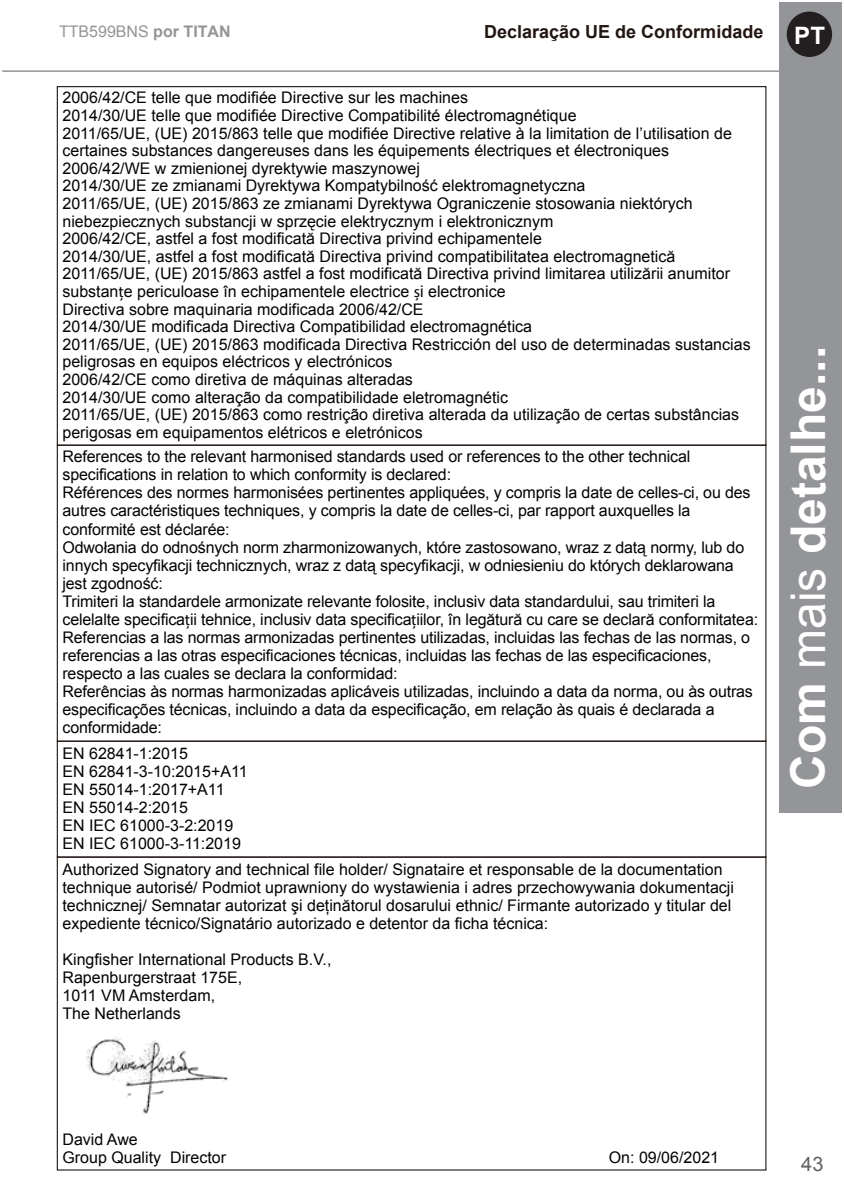
<style>
.page{position:relative;width:844px;height:1196px;background:#fff}
.page>*{position:absolute;margin:0;border:0;box-sizing:border-box;transform-origin:0 0}
.t1{font:700 48px "Arial";color:#fff}
.t2{font:700 24px "Arial";color:#fff}
.t3{font:20px "Arial";color:#636366}
.t4{font:700 18px "Arial";color:#221613}
.t5{font:16px/18px "Arial";color:#030303}
.t6{font:16px "Arial";color:#939598}
.s1{font-weight:700}
.s2{font-family:"Myriad Pro"}
.s3{font-weight:400}
</style>
<div class="page">
<hr style="left:2px;top:70px;width:777px;height:2px;background:#939598">
<div style="left:779px;top:2px;width:62px;height:810px;background:#939598"></div>
<div style="left:786px;top:12px;width:46px;height:45px;background:#231f20;border-radius:50%"></div>
<div style="left:57px;top:740px;width:709px;height:117px;border:1px solid #211814"></div>
<img style="left:85px;top:1036px;width:143px;height:78px">
<p class="t6" style="left:59px;top:21px;width:173px">TTB599BNS <span class="s1">por TITAN</span></p>
<p class="t4" style="left:484px;top:20px;width:281px">Declaração UE de Conformidade</p>
<h2 class="t2" style="left:795px;top:20px;width:32px">PT</h2>
<p class="t5" style="left:62px;top:89px;width:689px">2006/42/CE telle que modifiée Directive sur les machines<br>2014/30/UE telle que modifiée Directive Compatibilité électromagnétique<br>2011/65/UE, (UE) 2015/863 telle que modifiée Directive relative à la limitation de l’utilisation de certaines substances dangereuses dans les équipements électriques et électroniques 2006/42/WE w zmienionej dyrektywie maszynowej<br>2014/30/UE ze zmianami Dyrektywa Kompatybilność elektromagnetyczna<br>2011/65/UE, (UE) 2015/863 ze zmianami Dyrektywa Ograniczenie stosowania niektórych niebezpiecznych substancji w sprzęcie elektrycznym i elektronicznym<br>2006/42/CE, astfel a fost modificată Directiva privind echipamentele<br>2014/30/UE, astfel a fost modificată Directiva privind compatibilitatea electromagnetică 2011/65/UE, (UE) 2015/863 astfel a fost modificată Directiva privind limitarea utilizării anumitor substan<span class="s2">ț</span>e periculoase în echipamentele electrice <span class="s2">ș</span>i electronice<br>Directiva sobre maquinaria modificada 2006/42/CE<br>2014/30/UE modificada Directiva Compatibilidad electromagnética<br>2011/65/UE, (UE) 2015/863 modificada Directiva Restricción del uso de determinadas sustancias peligrosas en equipos eléctricos y electrónicos<br>2006/42/CE como diretiva de máquinas alteradas<br>2014/30/UE como alteração da compatibilidade eletromagnétic<br>2011/65/UE, (UE) 2015/863 como restrição diretiva alterada da utilização de certas substâncias perigosas em equipamentos elétricos e eletrónicos</p>
<p class="t5" style="left:62px;top:448px;width:697px">References to the relevant harmonised standards used or references to the other technical specifications in relation to which conformity is declared:<br>Références des normes harmonisées pertinentes appliquées, y compris la date de celles-ci, ou des autres caractéristiques techniques, y compris la date de celles-ci, par rapport auxquelles la conformité est déclarée:<br>Odwołania do odnośnych norm zharmonizowanych, które zastosowano, wraz z datą normy, lub do innych specyfikacji technicznych, wraz z datą specyfikacji, w odniesieniu do których deklarowana jest zgodność:<br>Trimiteri la standardele armonizate relevante folosite, inclusiv data standardului, sau trimiteri la celelalte specifica<span class="s2">ț</span>ii tehnice, inclusiv data specifica<span class="s2">ț</span>iilor, în legătură cu care se declară conformitatea:<br>Referencias a las normas armonizadas pertinentes utilizadas, incluidas las fechas de las normas, o referencias a las otras especificaciones técnicas, incluidas las fechas de las especificaciones, respecto a las cuales se declara la conformidad:<br>Referências às normas harmonizadas aplicáveis utilizadas, incluindo a data da norma, ou às outras especificações técnicas, incluindo a data da especificação, em relação às quais é declarada a conformidade:</p>
<p class="t5" style="left:62px;top:744px;width:187px">EN 62841-1:2015<br>EN 62841-3-10:2015+A11<br>EN 55014-1:2017+A11<br>EN 55014-2:2015<br>EN IEC 61000-3-2:2019<br>EN IEC 61000-3-11:2019</p>
<p class="t5" style="left:62px;top:860px;width:673px">Authorized Signatory and technical file holder/ Signataire et responsable de la documentation technique autorisé/ Podmiot uprawniony do wystawienia i adres przechowywania dokumentacji technicznej/ Semnatar autorizat şi deţinătorul dosarului ethnic/ Firmante autorizado y titular del expediente técnico/Signatário autorizado e detentor da ficha técnica:</p>
<p class="t5" style="left:62px;top:950px;width:270px">Kingfisher International Products B.V.,<br>Rapenburgerstraat 175E,<br>1011 VM Amsterdam,<br>The Netherlands</p>
<h1 class="t1" style="left:776px;top:789px;width:444px;rotate:-90deg">Com <span class="s3">mais</span> detalhe...</h1>
<p class="t5" style="left:62px;top:1130px;width:165px">David Awe<br>Group Quality Director</p>
<p class="t5" style="left:609px;top:1148px;width:112px">On: 09/06/2021</p>
<p class="t3" style="left:801px;top:1150px;width:24px">43</p>
</div>
